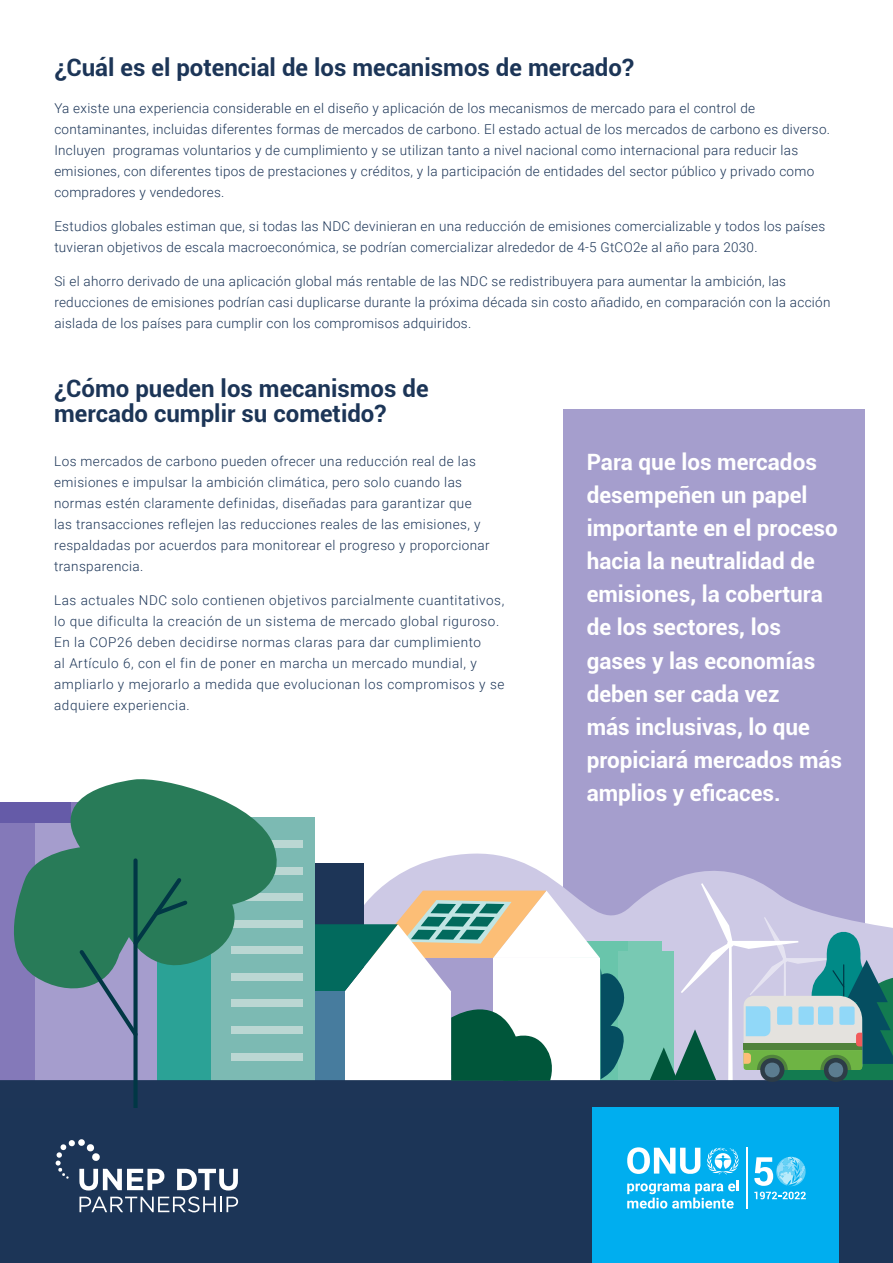
<style>
.page{position:relative;width:893px;height:1263px;background:#fff}
.page>*{position:absolute;margin:0;border:0;box-sizing:border-box;transform-origin:0 0}
.t1{font:700 24px/25.5px "Roboto";color:#1c3557}
.t2{font:700 22.5px/33px "Roboto";color:#fff}
.t3{font:300 13.5px/21px "Roboto";letter-spacing:.02em;color:#1c3557}
.t4{font:300 13.5px/21px "Roboto";letter-spacing:.04em;color:#1c3557}
</style>
<div class="page">
<div style="left:0;top:1096px;width:893px;height:167px;background:#1c3557"></div>
<div style="left:563px;top:409px;width:302px;height:524px;background:#a59ecd"></div>
<svg style="left:400px;top:853px;width:337px;height:21px"></svg>
<div style="left:243px;top:863px;width:121px;height:197px;background:#1d3557"></div>
<div style="left:211px;top:817px;width:104px;height:291px;background:#7cbab3"></div>
<div style="left:231px;top:841px;width:71px;height:7px;background:#bbd7d3"></div>
<div style="left:231px;top:867px;width:71px;height:7px;background:#bbd7d3"></div>
<svg style="left:2px;top:779px;width:287px;height:95px;fill:#287b58"></svg>
<div style="left:133px;top:860px;width:5px;height:248px;background:#013745"></div>
<svg style="left:0;top:874px;width:893px;height:234px"></svg>
<div style="left:593px;top:1108px;width:246px;height:155px;background:#00aeef"></div>
<svg style="left:79px;top:1169px;width:85px;height:21px"></svg>
<svg style="left:177px;top:1169px;width:61px;height:21px"></svg>
<svg style="left:79px;top:1196px;width:159px;height:16px"></svg>
<svg style="left:78px;top:1139px;width:22px;height:22px"></svg>
<div style="left:68px;top:1140px;width:7px;height:6px;background:#fff;border-radius:3px"></div>
<svg style="left:56px;top:1144px;width:13px;height:35px"></svg>
<svg style="left:627px;top:1180px;width:112px;height:29px"></svg>
<svg style="left:707px;top:1147px;width:32px;height:27px"></svg>
<svg style="left:627px;top:1147px;width:73px;height:27px"></svg>
<hr style="left:746px;top:1147px;width:1px;height:62px;background:#fff">
<svg style="left:754px;top:1157px;width:52px;height:42px"></svg>
<h1 class="t1" style="left:54px;top:54px;width:581px">¿Cuál es el potencial de los mecanismos de mercado?</h1>
<p class="t3" style="left:54px;top:97px;width:777px">Ya existe una experiencia considerable en el diseño y aplicación de los mecanismos de mercado para el control de contaminantes, incluidas diferentes formas de mercados de carbono. El estado actual de los mercados de carbono es diverso.<br>Incluyen programas voluntarios y de cumplimiento y se utilizan tanto a nivel nacional como internacional para reducir las emisiones, con diferentes tipos de prestaciones y créditos, y la participación de entidades del sector público y privado como compradores y vendedores.</p>
<p class="t3" style="left:54px;top:215px;width:772px">Estudios globales estiman que, si todas las NDC devinieran en una reducción de emisiones comercializable y todos los países tuvieran objetivos de escala macroeconómica, se podrían comercializar alrededor de 4-5 GtCO2e al año para 2030.</p>
<p class="t3" style="left:54px;top:270px;width:778px">Si el ahorro derivado de una aplicación global más rentable de las NDC se redistribuyera para aumentar la ambición, las reducciones de emisiones podrían casi duplicarse durante la próxima década sin costo añadido, en comparación con la acción aislada de los países para cumplir con los compromisos adquiridos.</p>
<h1 class="t1" style="left:54px;top:375px;width:376px">¿Cómo pueden los mecanismos de mercado cumplir su cometido?</h1>
<p class="t3" style="left:54px;top:450px;width:437px">Los mercados de carbono pueden ofrecer una reducción real de las emisiones e impulsar la ambición climática, pero solo cuando las normas estén claramente definidas, diseñadas para garantizar que las transacciones reflejen las reducciones reales de las emisiones, y respaldadas por acuerdos para monitorear el progreso y proporcionar transparencia.</p>
<p class="t4" style="left:54px;top:589px;width:452px">Las actuales NDC solo contienen objetivos parcialmente cuantitativos, lo que dificulta la creación de un sistema de mercado global riguroso.<br>En la COP26 deben decidirse normas claras para dar cumplimiento<br>al Artículo 6, con el fin de poner en marcha un mercado mundial, y ampliarlo y mejorarlo a medida que evolucionan los compromisos y se adquiere experiencia.</p>
<p class="t2" style="left:587px;top:445px;width:257px">Para que los mercados desempeñen un papel importante en el proceso hacia la neutralidad de emisiones, la cobertura de los sectores, los gases y las economías deben ser cada vez<br>más inclusivas, lo que propiciará mercados más amplios y eficaces.</p>
</div>
